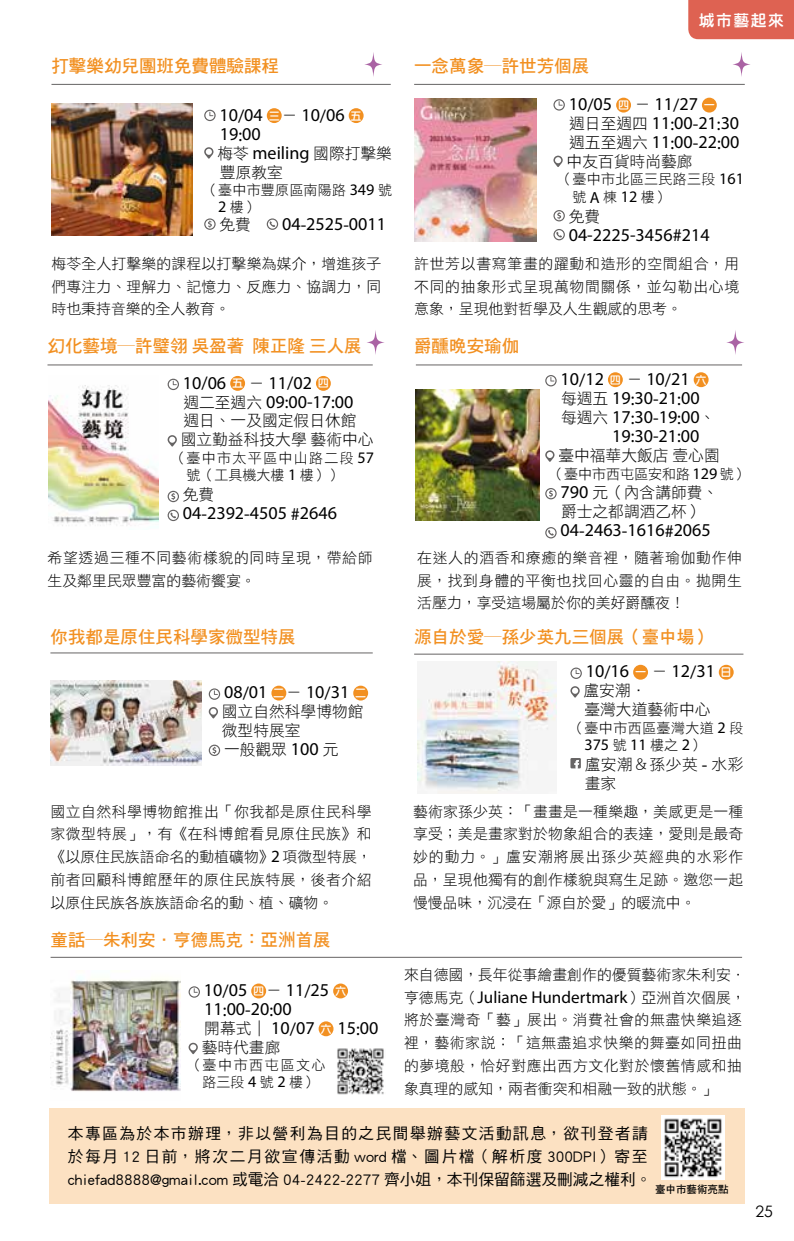
<style>
.page{position:relative;width:794px;height:1241px;background:#fff}
.page>*{position:absolute;margin:0;border:0;box-sizing:border-box;transform-origin:0 0}
.t1{font:18.03px/18.9px "Myriad Pro";color:#000}
.t2{font:17.5px "DF Hei Std W7";color:#f29021}
.t3{font:17.15px "Myriad Pro";color:#000}
.t4{font:16.1px "Myriad Pro";color:#000}
.t5{font:15.75px/18.9px "DF Hei Std W3";color:#000}
.t6{font:15.75px/22.8px "DF Hei Std W5";color:#000}
.t7{font:15.75px/18.9px "DF Hei Std W3";letter-spacing:.03em;color:#000}
.t8{font:15.75px "DFN Yuan MXB HKP BF";letter-spacing:.1em;color:#fff}
.t9{font:15.75px "Century Gothic";color:#000}
.t10{font:14.88px/22.8px "DF Hei Std W3";letter-spacing:.01em;color:#000;text-align:justify}
.t11{font:14.88px/22.8px "DF Hei Std W3";letter-spacing:.045em;color:#000}
.t12{font:14px/17.7px "DF Hei Std W3";letter-spacing:.025em;color:#000}
.t13{font:14px/17.7px "DF Hei Std W3";letter-spacing:.095em;color:#000}
.t14{font:14px/16.8px "DF Hei Std W3";letter-spacing:.11em;color:#000;text-align:center}
.t15{font:14px "DF Hei Std W3";color:#000}
.t16{font:10.5px "DF Hei Std W7";color:#000}
.s1{font-family:"Yen Round Extra";font-size:10.5px;color:#fff}
.s2{font-family:"DF Hei Std W3";font-size:15.75px}
.s3{font-family:"Myriad Pro";font-size:18.03px}
.s4{font-family:"Myriad Pro";font-size:16.1px}
.s5{font-family:"Myriad Pro";font-size:17.15px}
.s6{font-family:"DF Hei Std W3";font-size:14px}
.s7{font-family:"DF Hei Std W3";font-size:14.88px}
</style>
<div class="page">
<svg style="left:364px;top:52px;width:18px;height:25px"></svg>
<hr style="left:47px;top:364px;width:326px;height:1px;background:#666464">
<svg style="left:168px;top:378px;width:11px;height:12px"></svg>
<div style="left:230px;top:376px;width:15px;height:15px;background:#f29021;border-radius:50%"></div>
<div style="left:316px;top:376px;width:15px;height:15px;background:#f29021;border-radius:50%"></div>
<svg style="left:168px;top:435px;width:9px;height:11px"></svg>
<svg style="left:168px;top:490px;width:11px;height:12px"></svg>
<svg style="left:168px;top:509px;width:11px;height:12px"></svg>
<img style="left:49px;top:385px;width:110px;height:141px">
<hr style="left:414px;top:84px;width:331px;height:1px;background:#666464">
<svg style="left:553px;top:99px;width:12px;height:12px"></svg>
<div style="left:616px;top:98px;width:15px;height:14px;background:#f29021;border-radius:50%"></div>
<div style="left:702px;top:98px;width:15px;height:14px;background:#f29021;border-radius:50%"></div>
<svg style="left:553px;top:156px;width:10px;height:11px"></svg>
<svg style="left:553px;top:210px;width:12px;height:11px"></svg>
<svg style="left:553px;top:229px;width:12px;height:11px"></svg>
<img style="left:414px;top:99px;width:122px;height:142px">
<hr style="left:51px;top:84px;width:340px;height:1px;background:#666464">
<svg style="left:204px;top:110px;width:12px;height:11px"></svg>
<div style="left:267px;top:108px;width:15px;height:15px;background:#f29021;border-radius:50%"></div>
<div style="left:349px;top:108px;width:14px;height:15px;background:#f29021;border-radius:50%"></div>
<svg style="left:204px;top:147px;width:9px;height:12px"></svg>
<svg style="left:204px;top:218px;width:12px;height:12px"></svg>
<svg style="left:267px;top:218px;width:11px;height:12px"></svg>
<img style="left:51px;top:104px;width:141px;height:132px">
<svg style="left:726px;top:330px;width:18px;height:25px"></svg>
<svg style="left:366px;top:330px;width:18px;height:25px"></svg>
<div style="left:49px;top:1107px;width:696px;height:96px;background:#fce1c2"></div>
<img style="left:50px;top:680px;width:152px;height:85px">
<svg style="left:209px;top:688px;width:11px;height:11px"></svg>
<div style="left:271px;top:685px;width:15px;height:15px;background:#f29021;border-radius:50%"></div>
<div style="left:353px;top:685px;width:15px;height:15px;background:#f29021;border-radius:50%"></div>
<svg style="left:209px;top:707px;width:9px;height:11px"></svg>
<svg style="left:209px;top:744px;width:11px;height:12px"></svg>
<hr style="left:50px;top:652px;width:323px;height:1px;background:#666464">
<img style="left:661px;top:1115px;width:63px;height:64px">
<img style="left:417px;top:661px;width:140px;height:132px">
<img style="left:51px;top:978px;width:130px;height:114px">
<svg style="left:570px;top:667px;width:12px;height:12px"></svg>
<div style="left:633px;top:664px;width:15px;height:15px;background:#f29021;border-radius:50%"></div>
<div style="left:719px;top:664px;width:14px;height:15px;background:#f29021;border-radius:50%"></div>
<svg style="left:570px;top:686px;width:10px;height:11px"></svg>
<svg style="left:570px;top:758px;width:11px;height:10px"></svg>
<svg style="left:189px;top:986px;width:11px;height:11px"></svg>
<div style="left:251px;top:983px;width:15px;height:15px;background:#f29021;border-radius:50%"></div>
<div style="left:333px;top:983px;width:15px;height:15px;background:#f29021;border-radius:50%"></div>
<div style="left:319px;top:1021px;width:14px;height:15px;background:#f29021;border-radius:50%"></div>
<svg style="left:189px;top:1042px;width:9px;height:11px"></svg>
<hr style="left:414px;top:653px;width:329px;height:1px;background:#666464">
<hr style="left:51px;top:956px;width:691px;height:1px;background:#666464">
<hr style="left:416px;top:364px;width:326px;height:1px;background:#666464">
<svg style="left:545px;top:375px;width:11px;height:11px"></svg>
<div style="left:608px;top:372px;width:15px;height:15px;background:#f29021;border-radius:50%"></div>
<div style="left:693px;top:372px;width:15px;height:15px;background:#f29021;border-radius:50%"></div>
<svg style="left:545px;top:450px;width:9px;height:11px"></svg>
<svg style="left:545px;top:488px;width:11px;height:11px"></svg>
<svg style="left:545px;top:527px;width:11px;height:11px"></svg>
<img style="left:415px;top:389px;width:125px;height:131px">
<svg style="left:732px;top:52px;width:18px;height:25px"></svg>
<img style="left:337px;top:1048px;width:47px;height:47px">
<div style="left:688px;top:0;width:106px;height:39px;background:#de6252"></div>
<p class="t2" style="left:51px;top:57px;width:229px">打擊樂幼兒團班免費體驗課程</p>
<p class="t1" style="left:219px;top:105px;width:143px">10/04 <span class="s1">三</span><span class="s2">－</span> 10/06 <span class="s1">五<br></span>19:00</p>
<p class="t5" style="left:204px;top:143px;width:189px;text-indent:13px">梅苓 <span class="s3">meiling</span> 國際打擊樂　豐原教室</p>
<p class="t12" style="left:218px;top:181px;width:175px;line-height:16.8px;text-indent:-14px">（臺中市豐原區南陽路 <span class="s4">349</span> 號<br><span class="s4">2</span> 樓）</p>
<p class="t1" style="left:219px;top:214px;width:168px"><span class="s2">免費　</span> 04-2525-0011</p>
<p class="t10" style="left:51px;top:252px;width:331px">梅苓全人打擊樂的課程以打擊樂為媒介，增進孩子們專注力、理解力、記憶力、反應力、協調力，同時也秉持音樂的全人教育。</p>
<p class="t2" style="left:47px;top:336px;width:316px">幻化藝境─許璧翎吳盈著 陳正隆三人展</p>
<p class="t1" style="left:168px;top:373px;width:187px;text-align:center">10/06 <span class="s1">五</span><span class="s2">－</span> 11/02 <span class="s1">四<br></span><span class="s2">　週二至週六</span> 09:00-17:00</p>
<p class="t5" style="left:181px;top:411px;width:194px;text-indent:-13px">　週日、一及國定假日休館國立勤益科技大學藝術中心</p>
<p class="t13" style="left:187px;top:448px;width:189px;text-indent:-14px">（臺中市太平區中山路二段 <span class="s4">57</span>號（工具機大樓 <span class="s4">1</span> 樓））</p>
<p class="t5" style="left:183px;top:484px;width:49px">免費　</p>
<p class="t1" style="left:183px;top:503px;width:156px">04-2392-4505 #2646</p>
<p class="t11" style="left:47px;top:546px;width:327px">希望透過三種不同藝術樣貌的同時呈現，帶給師生及鄰里民眾豐富的藝術饗宴。</p>
<p class="t2" style="left:51px;top:626px;width:247px">你我都是原住民科學家微型特展</p>
<p class="t1" style="left:224px;top:682px;width:143px">08/01 <span class="s1">二</span><span class="s2">－</span> 10/31 <span class="s1">二</span></p>
<p class="t5" style="left:222px;top:701px;width:143px">國立自然科學博物館微型特展室<br>一般觀眾 <span class="s3">100</span> 元　</p>
<p class="t10" style="left:51px;top:799px;width:323px">國立自然科學博物館推出「你我都是原住民科學家微型特展」，有《在科博館看見原住民族》和《以原住民族語命名的動植礦物》<span class="s5">2</span> 項微型特展，前者回顧科博館歷年的原住民族特展，後者介紹以原住民族各族族語命名的動、植、礦物。</p>
<p class="t2" style="left:51px;top:929px;width:282px">童話─朱利安．亨德馬克：亞洲首展</p>
<p class="t1" style="left:204px;top:980px;width:143px">10/05 <span class="s1">四</span><span class="s2">－</span> 11/25 <span class="s1">六</span></p>
<p class="t1" style="left:204px;top:999px;width:89px">11:00-20:00</p>
<p class="t1" style="left:189px;top:1018px;width:191px"><span class="s2">　開幕式｜</span> 10/07 <span class="s1">六</span> 15:00</p>
<p class="t5" style="left:202px;top:1037px;width:80px">藝時代畫廊</p>
<p class="t14" style="left:189px;top:1056px;width:138px">（臺中市西屯區文心路三段<span class="s4">4</span>號<span class="s4">2</span>樓）</p>
<p class="t8" style="left:698px;top:13px;width:87px">城市藝起來</p>
<p class="t2" style="left:414px;top:57px;width:176px">一念萬象─許世芳個展</p>
<p class="t1" style="left:569px;top:95px;width:172px">10/05 <span class="s1">四</span><span class="s2">－</span> 11/27 <span class="s1">一<br></span><span class="s2">週日至週四</span> 11:00-21:30<span class="s2">週五至週六</span> 11:00-22:00</p>
<p class="t5" style="left:566px;top:152px;width:127px">中友百貨時尚藝廊</p>
<p class="t12" style="left:572px;top:170px;width:173px;text-indent:-14px">（臺中市北區三民路三段 <span class="s4">161</span>號<span class="s4">A</span>棟<span class="s4">12</span>樓）</p>
<p class="t5" style="left:569px;top:206px;width:33px">免費</p>
<p class="t1" style="left:569px;top:225px;width:142px">04-2225-3456#214</p>
<p class="t10" style="left:414px;top:252px;width:327px">許世芳以書寫筆畫的躍動和造形的空間組合，用不同的抽象形式呈現萬物間關係，並勾勒出心境意象，呈現他對哲學及人生觀感的思考。</p>
<p class="t2" style="left:414px;top:336px;width:106px">爵醺晚安瑜伽</p>
<p class="t1" style="left:545px;top:369px;width:172px;text-indent:15px">10/12 <span class="s1">四</span><span class="s2">－</span> 10/21 <span class="s1">六</span><span class="s2">　每週五</span> 19:30-21:00<span class="s2">　每週六</span> 17:30-19:00<span class="s2">、　　　　</span> 19:30-21:00</p>
<p class="t5" style="left:558px;top:445px;width:163px">臺中福華大飯店壹心園</p>
<p class="t15" style="left:550px;top:466px;width:199px">（臺中市西屯區安和路 <span class="s4">129</span> 號）</p>
<p class="t5" style="left:545px;top:483px;width:175px;text-indent:15px"><span class="s3">790</span> 元（內含講師費、　爵士之都調酒乙杯）</p>
<p class="t1" style="left:560px;top:520px;width:152px">04-2463-1616#2065</p>
<p class="t10" style="left:417px;top:546px;width:326px">在迷人的酒香和療癒的樂音裡，隨著瑜伽動作伸展，找到身體的平衡也找回心靈的自由。拋開生活壓力，享受這場屬於你的美好爵醺夜！</p>
<p class="t2" style="left:414px;top:626px;width:299px">源自於愛─孫少英九三個展（臺中場）</p>
<p class="t1" style="left:586px;top:661px;width:147px">10/16 <span class="s1">一</span><span class="s2">－</span> 12/31 <span class="s1">日</span></p>
<p class="t5" style="left:583px;top:681px;width:128px">盧安潮．<br>臺灣大道藝術中心</p>
<p class="t12" style="left:570px;top:718px;width:174px">（臺中市西區臺灣大道 <span class="s4">2</span> 段</p>
<p class="t4" style="left:584px;top:735px;width:121px">375 <span class="s6">號</span> 11 <span class="s6">樓之</span> 2<span class="s6">）</span></p>
<p class="t7" style="left:584px;top:754px;width:160px">盧安潮＆孫少英 <span class="s3">-</span> 水彩畫家</p>
<p class="t10" style="left:413px;top:799px;width:332px">藝術家孫少英：「畫畫是一種樂趣，美感更是一種享受；美是畫家對於物象組合的表達，愛則是最奇妙的動力。」盧安潮將展出孫少英經典的水彩作品，呈現他獨有的創作樣貌與寫生足跡。邀您一起慢慢品味，沉浸在「源自於愛」的暖流中。</p>
<p class="t10" style="left:404px;top:962px;width:343px">來自德國，長年從事繪畫創作的優質藝術家朱利安．</p>
<p class="t3" style="left:404px;top:986px;width:343px"><span class="s7">亨德馬克（</span>Juliane Hundertmark<span class="s7">）亞洲首次個展，</span></p>
<p class="t10" style="left:404px;top:1008px;width:339px">將於臺灣奇「藝」展出。消費社會的無盡快樂追逐裡，藝術家說：「這無盡追求快樂的舞臺如同扭曲的夢境般，恰好對應出西方文化對於懷舊情感和抽象真理的感知，兩者衝突和相融一致的狀態。」</p>
<p class="t6" style="left:68px;top:1121px;width:585px">本專區為於本市辦理，非以營利為目的之民間舉辦藝文活動訊息，欲刊登者請於每月 12 日前，將次二月欲宣傳活動 word 檔、圖片檔（解析度 300DPI）寄至chiefad8888@gmail.com 或電洽 04-2422-2277 齊小姐，本刊保留篩選及刪減之權利。</p>
<p class="t16" style="left:655px;top:1183px;width:75px">臺中市藝術亮點</p>
<p class="t9" style="left:755px;top:1199px;width:19px">25</p>
</div>
